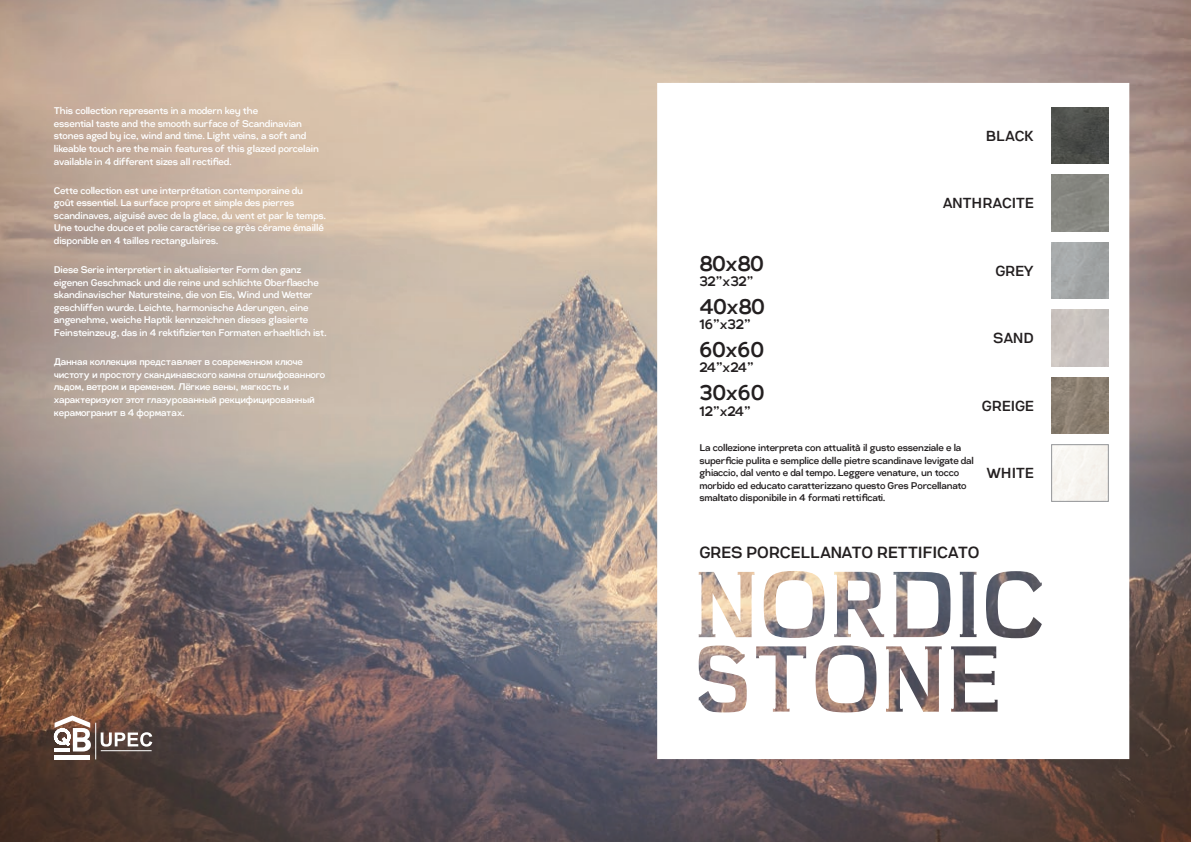
<style>
.page{position:relative;width:1191px;height:842px;background:#fff}
.page>*{position:absolute;margin:0;border:0;box-sizing:border-box;transform-origin:0 0}
.t1{font:26.3px "Neutral Grotesk";letter-spacing:-.01em;color:#231f20}
.t2{font:20px "Neutral Grotesk";letter-spacing:-.02em;color:#231f20}
.t3{font:18px "Neutral Grotesk";letter-spacing:-.02em;color:#231f20}
.t4{font:16.9px "Neutral Grotesk";letter-spacing:-.005em;color:#231f20}
.t5{font:12px/12.6px "Neutral Grotesk";letter-spacing:-.02em;color:#fff}
.t6{font:12px/12.6px "Neutral Grotesk";letter-spacing:-.02em;color:#231f20}
</style>
<div class="page">
<img style="left:0;top:0;width:1191px;height:842px">
<svg style="left:657px;top:83px;width:472px;height:676px"></svg>
<div style="left:1051px;top:175px;width:57px;height:56px;background:#868781"></div>
<img style="left:1051px;top:107px;width:57px;height:57px">
<img style="left:1051px;top:377px;width:57px;height:57px">
<img style="left:1051px;top:242px;width:57px;height:57px">
<div style="left:1051px;top:310px;width:57px;height:56px;background:#c9c2bf"></div>
<div style="left:1053px;top:446px;width:53px;height:53px;background:#f7f5f0"></div>
<div style="left:1051px;top:444px;width:57px;height:57px;border:1px solid #939598"></div>
<hr style="left:101px;top:750px;width:51px;height:1px;background:#fff">
<svg style="left:101px;top:732px;width:51px;height:15px"></svg>
<hr style="left:55px;top:755px;width:35px;height:4px;background:#fff">
<svg style="left:54px;top:715px;width:37px;height:36px"></svg>
<hr style="left:95px;top:723px;width:1px;height:36px;background:#fff">
<p class="t5" style="left:54px;top:105px;width:206px">This collection represents in a modern key the</p>
<p class="t5" style="left:54px;top:117px;width:267px">essential taste and the smooth surface of Scandinavian stones aged by ice, wind and time. Light veins, a soft and likeable touch are the main features of this glazed porcelain available in 4 different sizes all rectified.</p>
<p class="t5" style="left:54px;top:184px;width:273px">Cette collection est une interprétation contemporaine du goût essentiel. La surface propre et simple des pierres scandinaves, aiguisé avec de la glace, du vent et par le temps.</p>
<p class="t5" style="left:54px;top:222px;width:271px">Une touche douce et polie caractérise ce grès cérame émaillé disponible en 4 tailles rectangulaires.</p>
<p class="t5" style="left:54px;top:264px;width:274px">Diese Serie interpretiert in aktualisierter Form den ganz eigenen Geschmack und die reine und schlichte Oberflaeche skandinavischer Natursteine, die von Eis, Wind und Wetter geschliffen wurde. Leichte, harmonische Aderungen, eine angenehme, weiche Haptik kennzeichnen dieses glasierte Feinsteinzeug, das in 4 rektifizierten Formaten erhaeltlich ist.</p>
<p class="t5" style="left:54px;top:356px;width:273px">Данная коллекция представляет в современном ключе чистоту и простоту скандинавского камня отшлифованного льдом, ветром и временем. Лёгкие вены, мягкость и характеризуют этот глазурованный рекцифицированный керамогранит в 4 форматах.</p>
<p class="t3" style="left:985px;top:127px;width:50px">BLACK</p>
<p class="t1" style="left:699px;top:250px;width:66px">80x80</p>
<p class="t4" style="left:699px;top:273px;width:56px">32"x32"</p>
<p class="t1" style="left:699px;top:294px;width:67px">40x80</p>
<p class="t4" style="left:699px;top:316px;width:53px">16"x32"</p>
<p class="t3" style="left:942px;top:194px;width:93px">ANTHRACITE</p>
<p class="t3" style="left:995px;top:262px;width:40px">GREY</p>
<p class="t1" style="left:699px;top:337px;width:66px">60x60</p>
<p class="t4" style="left:699px;top:359px;width:56px">24"x24"</p>
<p class="t1" style="left:699px;top:380px;width:67px">30x60</p>
<p class="t4" style="left:699px;top:402px;width:53px">12"x24"</p>
<p class="t6" style="left:699px;top:441px;width:276px">La collezione interpreta con attualità il gusto essenziale e la superficie pulita e semplice delle pietre scandinave levigate dal ghiaccio, dal vento e dal tempo. Leggere venature, un tocco morbido ed educato caratterizzano questo Gres Porcellanato smaltato disponibile in 4 formati rettificati.</p>
<p class="t3" style="left:993px;top:329px;width:42px">SAND</p>
<p class="t3" style="left:982px;top:397px;width:53px">GREIGE</p>
<p class="t3" style="left:986px;top:464px;width:49px">WHITE</p>
<p class="t2" style="left:699px;top:543px;width:282px">GRES PORCELLANATO RETTIFICATO</p>
</div>
